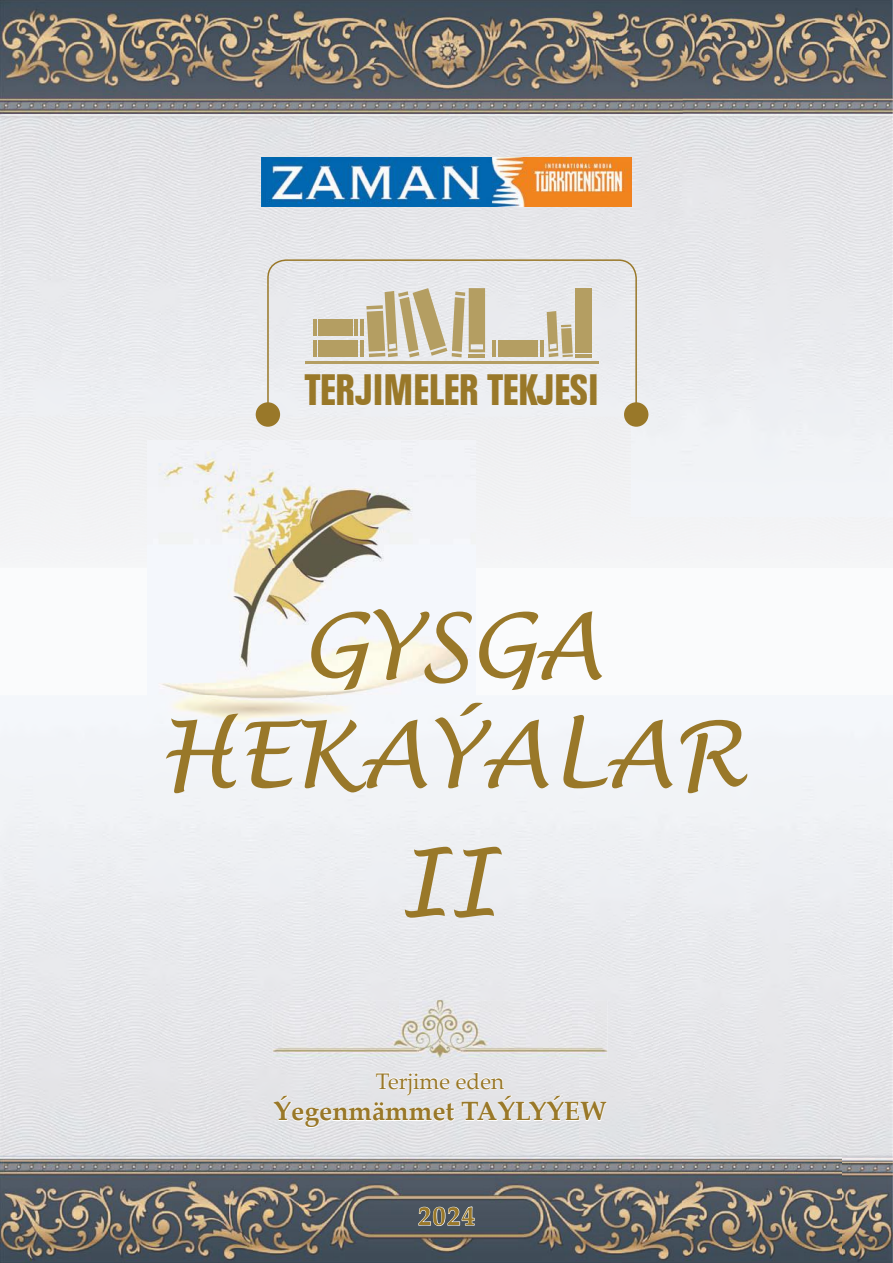
<style>
.page{position:relative;width:893px;height:1263px;background:#fff}
.page>*{position:absolute;margin:0;border:0;box-sizing:border-box;transform-origin:0 0}
.t1{font:italic 90.3px/108.3px "Lucida Handwriting";color:#997829;text-align:center}
.t2{font:45.75px "Zaman LT Folio TEE Bol Con";color:#997829}
.t3{font:700 26.4px "Palatino Linotype";color:#997829}
.t4{font:22.5px "Palatino Linotype";color:#997829}
</style>
<div class="page">
<div style="left:0;top:116px;width:893px;height:1041px;background:#f0f1f4"></div>
<img style="left:0;top:0;width:683px;height:116px">
<img style="left:683px;top:0;width:210px;height:116px">
<img style="left:0;top:116px;width:630px;height:301px">
<img style="left:630px;top:116px;width:263px;height:402px">
<img style="left:476px;top:467px;width:155px;height:51px">
<img style="left:841px;top:1157px;width:52px;height:106px">
<img style="left:0;top:1157px;width:841px;height:106px">
<img style="left:273px;top:1000px;width:334px;height:58px">
<img style="left:262px;top:157px;width:369px;height:50px">
<svg style="left:266px;top:259px;width:372px;height:157px"></svg>
<hr style="left:305px;top:361px;width:294px;height:3px;background:#b49e62">
<hr style="left:313px;top:340px;width:3px;height:17px;background:#b49e62">
<hr style="left:492px;top:340px;width:4px;height:17px;background:#b49e62">
<hr style="left:469px;top:354px;width:16px;height:4px;background:#b49e62">
<hr style="left:575px;top:354px;width:17px;height:4px;background:#b49e62">
<hr style="left:313px;top:320px;width:3px;height:16px;background:#b49e62">
<hr style="left:360px;top:340px;width:4px;height:17px;background:#b49e62">
<hr style="left:540px;top:340px;width:3px;height:17px;background:#b49e62">
<hr style="left:360px;top:320px;width:4px;height:16px;background:#b49e62">
<hr style="left:355px;top:320px;width:3px;height:16px;background:#b49e62">
<div style="left:318px;top:340px;width:40px;height:17px;background:#b49e62"></div>
<div style="left:498px;top:340px;width:40px;height:17px;background:#b49e62"></div>
<div style="left:575px;top:288px;width:17px;height:64px;background:#b49e62"></div>
<svg style="left:366px;top:288px;width:119px;height:69px"></svg>
<svg style="left:547px;top:311px;width:26px;height:46px"></svg>
<div style="left:318px;top:320px;width:34px;height:16px;background:#b49e62"></div>
<div style="left:624px;top:402px;width:24px;height:25px;background:#997829;border-radius:50%"></div>
<div style="left:256px;top:402px;width:24px;height:25px;background:#997829;border-radius:50%"></div>
<svg style="left:273px;top:1070px;width:335px;height:59px"></svg>
<svg style="left:417px;top:1205px;width:59px;height:21px"></svg>
<img style="left:147px;top:441px;width:329px;height:283px">
<h2 class="t2" style="left:305px;top:364px;width:295px">TERJIMELER TEKJESI</h2>
<h1 class="t1" style="left:158px;top:596px;width:588px">GYSGA<br>HEKAÝALAR</h1>
<h1 class="t1" style="left:397px;top:832px;width:100px">II</h1>
<p class="t4" style="left:376px;top:1065px;width:130px">Terjime eden</p>
<p class="t3" style="left:274px;top:1093px;width:335px">Ýegenmämmet TAÝLYÝEW</p>
<p class="t3" style="left:418px;top:1197px;width:58px">2024</p>
</div>
